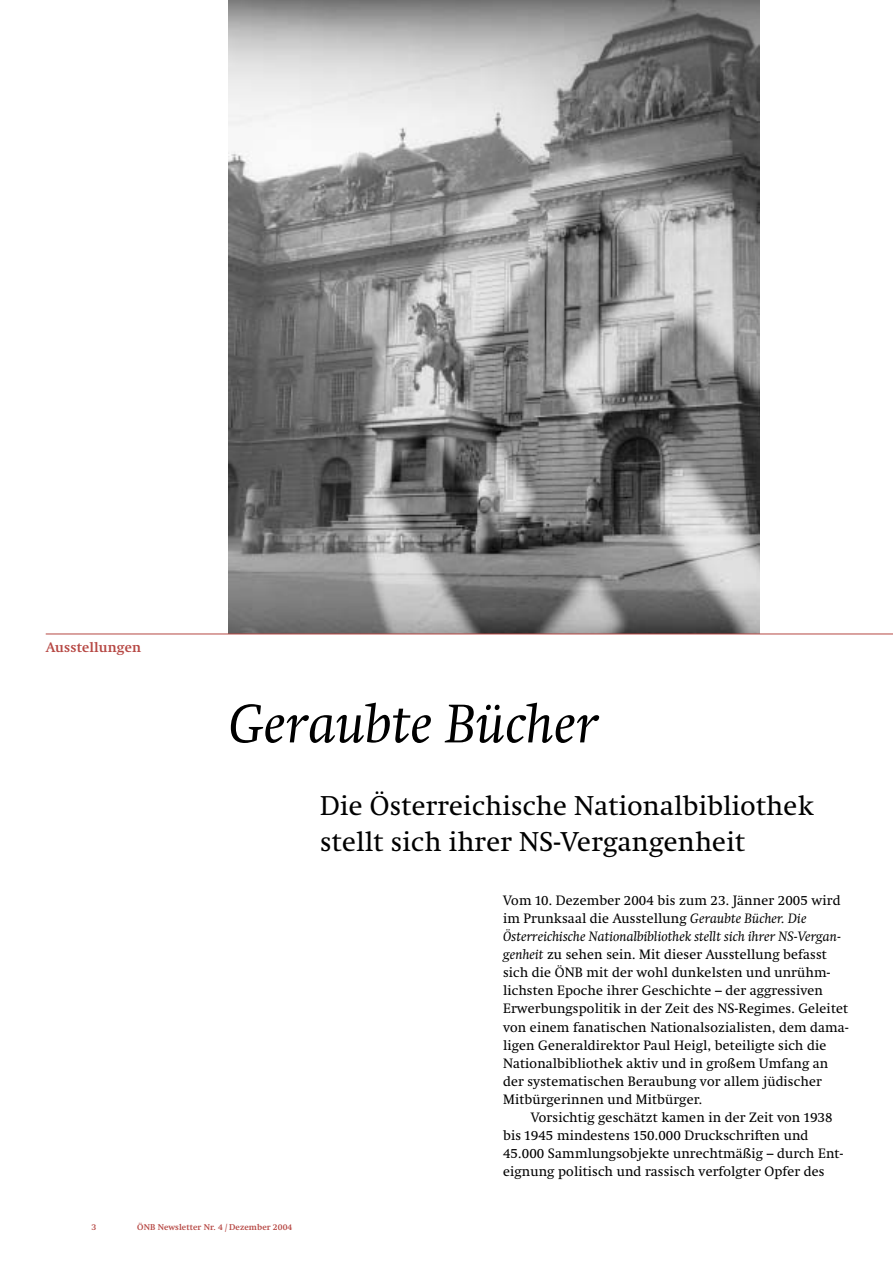
<style>
.page{position:relative;width:893px;height:1263px;background:#fff}
.page>*{position:absolute;margin:0;border:0;box-sizing:border-box;transform-origin:0 0}
.t1{font:italic 54px "Swift";letter-spacing:.01em;color:#000}
.t2{font:27px/36.2px "Swift";letter-spacing:.01em;color:#000}
.t3{font:13.5px/18px "Swift";letter-spacing:.01em;color:#000}
.t4{font:700 13.5px "Swift";letter-spacing:.01em;color:#b64743}
.t5{font:700 8.25px "Swift";letter-spacing:.01em;color:#b64743}
.s1{font-style:italic}
</style>
<div class="page">
<img style="left:229px;top:0;width:530px;height:634px">
<hr style="left:46px;top:634px;width:846px;height:1px;background:#b64743">
<p class="t4" style="left:46px;top:642px;width:97px">Ausstellungen</p>
<h1 class="t1" style="left:229px;top:704px;width:371px">Geraubte Bücher</h1>
<h2 class="t2" style="left:320px;top:790px;width:495px">Die Österreichische Nationalbibliothek stellt sich ihrer NS-Vergangenheit</h2>
<p class="t3" style="left:503px;top:893px;width:347px">Vom 10. Dezember 2004 bis zum 23. Jänner 2005 wird im Prunksaal die Ausstellung <span class="s1">Geraubte Bücher. Die Österreichische Nationalbibliothek stellt sich ihrer NS-Vergan&shy;genheit</span> zu sehen sein. Mit dieser Ausstellung befasst sich die ÖNB mit der wohl dunkelsten und unrühm&shy;lichsten Epoche ihrer Geschichte – der aggressiven Erwerbungspolitik in der Zeit des NS-Regimes. Geleitet von einem fanatischen Nationalsozialisten, dem dama&shy;ligen Generaldirektor Paul Heigl, beteiligte sich die Nationalbibliothek aktiv und in großem Umfang an der systematischen Beraubung vor allem jüdischer Mitbürgerinnen und Mitbürger.</p>
<p class="t3" style="left:503px;top:1110px;width:341px;text-indent:28px">Vorsichtig geschätzt kamen in der Zeit von 1938 bis 1945 mindestens 150.000 Druckschriften und 45.000 Sammlungsobjekte unrechtmäßig – durch Ent&shy;eignung politisch und rassisch verfolgter Opfer des</p>
<p class="t5" style="left:91px;top:1224px;width:6px">3</p>
<p class="t5" style="left:137px;top:1224px;width:157px">ÖNB Newsletter Nr. 4 / Dezember 2004</p>
</div>
